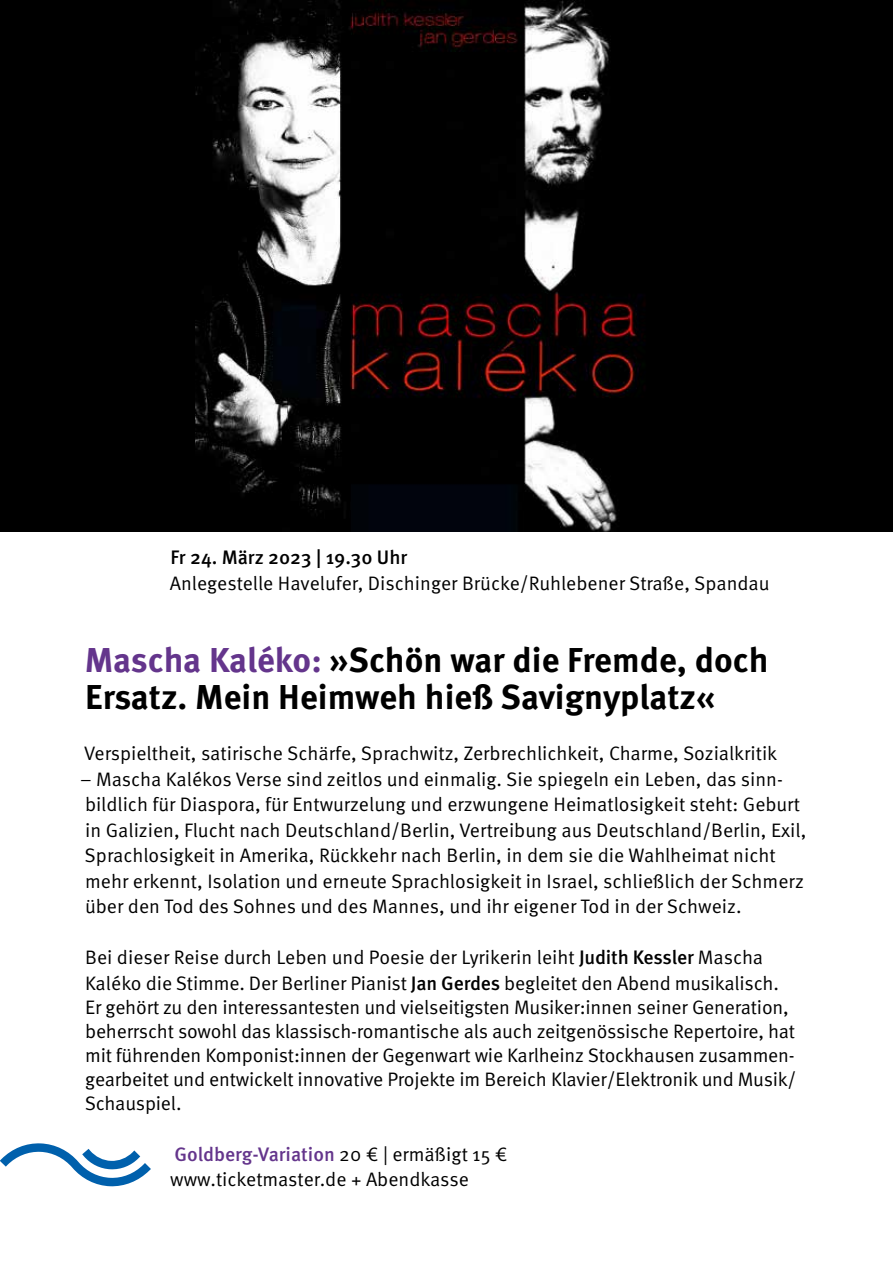
<style>
.page{position:relative;width:893px;height:1263px;background:#fff}
.page>*{position:absolute;margin:0;border:0;box-sizing:border-box;transform-origin:0 0}
.t1{font:700 34.5px/37.5px "Meta Pro";color:#000}
.t2{font:19.5px/24.3px "Meta Pro Norm";letter-spacing:-.005em;color:#000}
.t3{font:500 19.5px "Meta Pro";color:#64358c}
.t4{font:500 19.5px "Meta Pro";color:#000}
.s1{color:#64358c}
.s2{font-family:"Meta Pro";font-weight:500}
.s3{font-family:"Meta Pro Norm";font-weight:400;color:#000}
</style>
<div class="page">
<svg style="left:0;top:1143px;width:151px;height:44px"></svg>
<div style="left:0;top:0;width:893px;height:531px;background:#000"></div>
<img style="left:196px;top:0;width:449px;height:531px">
<p class="t4" style="left:170px;top:542px;width:239px">Fr 24. März 2023 | 19.30 Uhr</p>
<p class="t2" style="left:170px;top:569px;width:601px">Anlegestelle Havelufer, Dischinger Brücke/Ruhlebener Straße, Spandau</p>
<h1 class="t1" style="left:85px;top:639px;width:685px"><span class="s1">Mascha Kaléko:</span> »Schön war die Fremde, doch<br>Ersatz. Mein Heimweh hieß Savignyplatz«</h1>
<p class="t2" style="left:84px;top:740px;width:695px">Verspieltheit, satirische Schärfe, Sprachwitz, Zerbrechlichkeit, Charme, Sozialkritik</p>
<p class="t2" style="left:80px;top:765px;width:728px;line-height:25.5px">– Mascha Kalékos Verse sind zeitlos und einmalig. Sie spiegeln ein Leben, das sinn&shy;bildlich für Diaspora, für Entwurzelung und erzwungene Heimatlosigkeit steht: Geburt in Galizien, Flucht nach Deutschland/Berlin, Vertreibung aus Deutschland/Berlin, Exil, Sprachlosigkeit in Amerika, Rückkehr nach Berlin, in dem sie die Wahlheimat nicht mehr erkennt, Isolation und erneute Sprachlosigkeit in Israel, schließlich der Schmerz über den Tod des Sohnes und des Mannes, und ihr eigener Tod in der Schweiz.</p>
<p class="t2" style="left:85px;top:944px;width:713px">Bei dieser Reise durch Leben und Poesie der Lyrikerin leiht <span class="s2">Judith Kessler</span> Mascha Kaléko die Stimme. Der Berliner Pianist <span class="s2">Jan Gerdes</span> begleitet den Abend musikalisch.<br>Er gehört zu den interessantesten und vielseitigsten Musiker:innen seiner Generation, beherrscht sowohl das klassisch-romantische als auch zeitgenössische Repertoire, hat mit führenden Komponist:innen der Gegenwart wie Karlheinz Stockhausen zusammen&shy;gearbeitet und entwickelt innovative Projekte im Bereich Klavier/Elektronik und Musik/ Schauspiel.</p>
<p class="t3" style="left:174px;top:1139px;width:335px">Goldberg-Variation <span class="s3">20 € | ermäßigt 15 €</span></p>
<p class="t2" style="left:170px;top:1166px;width:300px">www.ticketmaster.de + Abendkasse</p>
</div>
